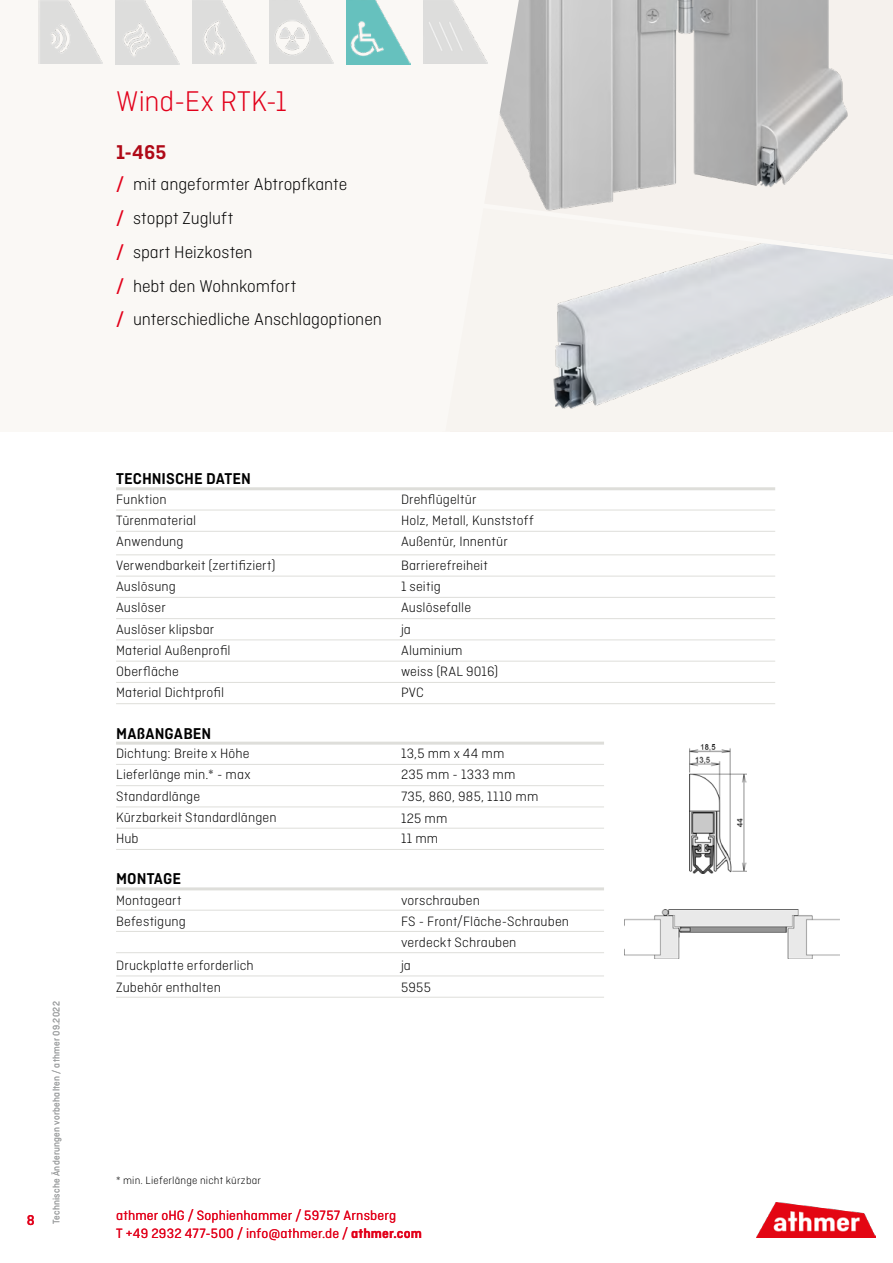
<style>
.page{position:relative;width:893px;height:1263px;background:#fff}
.page>*{position:absolute;margin:0;border:0;box-sizing:border-box;transform-origin:0 0}
.t1{font:300 30px "Ciutadella";letter-spacing:.01em;color:#e2001a}
.t2{font:600 21px "Ciutadella";color:#af0917}
.t3{font:300 18px/33.8px "Ciutadella";letter-spacing:-.005em;color:#000}
.t4{font:600 16.5px "Ciutadella";color:#000}
.t5{font:500 15px "Ciutadella";color:#e2001a}
.t6{font:300 14.25px/21.3px "Ciutadella";letter-spacing:.01em;color:#000}
.t7{font:14.25px/18px "Ciutadella";letter-spacing:.01em;color:#e2001a}
.t8{font:300 11.25px "Ciutadella";letter-spacing:.02em;color:#000}
.t9{font:9.75px "Ciutadella";letter-spacing:.025em;color:#9c9e9f}
.s1{font-weight:500;color:#e2001a}
.s2{font-weight:600}
</style>
<div class="page">
<img style="left:756px;top:1202px;width:119px;height:36px">
<div style="left:0;top:0;width:893px;height:431px;background:#faf8f5"></div>
<div style="left:451px;top:0;width:442px;height:431px;background:#f5f1ed"></div>
<img style="left:519px;top:0;width:329px;height:199px">
<img style="left:553px;top:261px;width:340px;height:148px">
<svg style="left:540px;top:199px;width:353px;height:62px"></svg>
<svg style="left:388px;top:1px;width:131px;height:151px"></svg>
<hr style="left:116px;top:510px;width:285px;height:1px;background:#dededa">
<hr style="left:401px;top:510px;width:374px;height:1px;background:#dededa">
<hr style="left:116px;top:531px;width:285px;height:1px;background:#dededa">
<hr style="left:401px;top:531px;width:374px;height:1px;background:#dededa">
<hr style="left:116px;top:555px;width:285px;height:1px;background:#dededa">
<hr style="left:401px;top:555px;width:374px;height:1px;background:#dededa">
<hr style="left:116px;top:576px;width:285px;height:1px;background:#dededa">
<hr style="left:401px;top:576px;width:374px;height:1px;background:#dededa">
<hr style="left:116px;top:597px;width:285px;height:1px;background:#dededa">
<hr style="left:401px;top:597px;width:374px;height:1px;background:#dededa">
<hr style="left:116px;top:618px;width:285px;height:1px;background:#dededa">
<hr style="left:401px;top:618px;width:374px;height:1px;background:#dededa">
<hr style="left:116px;top:640px;width:285px;height:1px;background:#dededa">
<hr style="left:401px;top:640px;width:374px;height:1px;background:#dededa">
<hr style="left:116px;top:661px;width:285px;height:1px;background:#dededa">
<hr style="left:401px;top:661px;width:374px;height:1px;background:#dededa">
<hr style="left:116px;top:682px;width:285px;height:1px;background:#dededa">
<hr style="left:401px;top:682px;width:374px;height:1px;background:#dededa">
<hr style="left:116px;top:703px;width:285px;height:1px;background:#dededa">
<hr style="left:401px;top:703px;width:374px;height:1px;background:#dededa">
<hr style="left:116px;top:487px;width:285px;height:3px;background:#dededa">
<hr style="left:401px;top:487px;width:374px;height:3px;background:#dededa">
<hr style="left:116px;top:742px;width:285px;height:3px;background:#dededa">
<hr style="left:401px;top:742px;width:203px;height:3px;background:#dededa">
<hr style="left:116px;top:764px;width:285px;height:1px;background:#dededa">
<hr style="left:401px;top:764px;width:203px;height:1px;background:#dededa">
<hr style="left:116px;top:785px;width:285px;height:1px;background:#dededa">
<hr style="left:401px;top:785px;width:203px;height:1px;background:#dededa">
<hr style="left:116px;top:807px;width:285px;height:1px;background:#dededa">
<hr style="left:401px;top:807px;width:203px;height:1px;background:#dededa">
<hr style="left:116px;top:828px;width:285px;height:1px;background:#dededa">
<hr style="left:401px;top:828px;width:203px;height:1px;background:#dededa">
<hr style="left:116px;top:849px;width:285px;height:1px;background:#dededa">
<hr style="left:401px;top:849px;width:203px;height:1px;background:#dededa">
<hr style="left:116px;top:887px;width:285px;height:3px;background:#dededa">
<hr style="left:401px;top:887px;width:203px;height:3px;background:#dededa">
<hr style="left:116px;top:910px;width:285px;height:1px;background:#dededa">
<hr style="left:401px;top:910px;width:203px;height:1px;background:#dededa">
<hr style="left:116px;top:931px;width:285px;height:1px;background:#dededa">
<hr style="left:401px;top:931px;width:203px;height:1px;background:#dededa">
<hr style="left:116px;top:952px;width:285px;height:1px;background:#dededa">
<hr style="left:401px;top:952px;width:203px;height:1px;background:#dededa">
<hr style="left:116px;top:976px;width:285px;height:1px;background:#dededa">
<hr style="left:401px;top:976px;width:203px;height:1px;background:#dededa">
<hr style="left:116px;top:997px;width:285px;height:1px;background:#dededa">
<hr style="left:401px;top:997px;width:203px;height:1px;background:#dededa">
<img style="left:624px;top:909px;width:215px;height:50px">
<img style="left:689px;top:744px;width:57px;height:130px">
<img style="left:269px;top:0;width:64px;height:64px">
<img style="left:192px;top:0;width:64px;height:64px">
<img style="left:115px;top:0;width:64px;height:64px">
<img style="left:39px;top:1px;width:63px;height:63px">
<img style="left:346px;top:0;width:64px;height:64px">
<img style="left:423px;top:0;width:64px;height:64px">
<h1 class="t1" style="left:116px;top:85px;width:172px">Wind-Ex RTK-1</h1>
<h2 class="t2" style="left:116px;top:140px;width:52px">1-465</h2>
<p class="t3" style="left:116px;top:167px;width:267px"><span class="s1">/</span> mit angeformter Abtropfkante<br><span class="s1">/</span> stoppt Zugluft<br><span class="s1">/</span> spart Heizkosten<br><span class="s1">/</span> hebt den Wohnkomfort<br><span class="s1">/</span> unterschiedliche Anschlagoptionen</p>
<p class="t4" style="left:116px;top:469px;width:136px">TECHNISCHE DATEN</p>
<p class="t6" style="left:116px;top:488px;width:52px">Funktion</p>
<p class="t6" style="left:401px;top:488px;width:77px">Drehflügeltür</p>
<p class="t6" style="left:116px;top:510px;width:82px">Türenmaterial</p>
<p class="t6" style="left:401px;top:510px;width:134px">Holz, Metall, Kunststoff</p>
<p class="t6" style="left:116px;top:531px;width:69px">Anwendung</p>
<p class="t6" style="left:401px;top:531px;width:108px">Außentür, Innentür</p>
<p class="t6" style="left:116px;top:554px;width:161px">Verwendbarkeit (zertifiziert)</p>
<p class="t6" style="left:401px;top:554px;width:88px">Barrierefreiheit</p>
<p class="t6" style="left:116px;top:576px;width:61px">Auslösung</p>
<p class="t6" style="left:401px;top:576px;width:41px">1 seitig</p>
<p class="t6" style="left:116px;top:597px;width:51px">Auslöser</p>
<p class="t6" style="left:401px;top:597px;width:72px">Auslösefalle</p>
<p class="t6" style="left:116px;top:618px;width:100px">Auslöser klipsbar</p>
<p class="t6" style="left:401px;top:618px;width:12px">ja</p>
<p class="t6" style="left:116px;top:639px;width:116px">Material Außenprofil</p>
<p class="t6" style="left:401px;top:639px;width:63px">Aluminium</p>
<p class="t6" style="left:116px;top:661px;width:64px">Oberfläche</p>
<p class="t6" style="left:401px;top:661px;width:99px">weiss (RAL 9016)</p>
<p class="t6" style="left:116px;top:682px;width:109px">Material Dichtprofil</p>
<p class="t6" style="left:401px;top:682px;width:25px">PVC</p>
<p class="t4" style="left:116px;top:724px;width:97px">MAßANGABEN</p>
<p class="t6" style="left:116px;top:743px;width:135px">Dichtung: Breite x Höhe</p>
<p class="t6" style="left:401px;top:743px;width:105px">13,5 mm x 44 mm</p>
<p class="t6" style="left:116px;top:764px;width:136px">Lieferlänge min.* - max</p>
<p class="t6" style="left:401px;top:764px;width:116px">235 mm - 1333 mm</p>
<p class="t6" style="left:116px;top:785px;width:86px">Standardlänge</p>
<p class="t6" style="left:401px;top:785px;width:139px">735, 860, 985, 1110 mm</p>
<p class="t6" style="left:116px;top:806px;width:162px">Kürzbarkeit Standardlängen</p>
<p class="t6" style="left:401px;top:807px;width:48px">125 mm</p>
<p class="t6" style="left:116px;top:828px;width:24px">Hub</p>
<p class="t6" style="left:401px;top:828px;width:39px">11 mm</p>
<p class="t4" style="left:116px;top:869px;width:66px">MONTAGE</p>
<p class="t6" style="left:116px;top:889px;width:67px">Montageart</p>
<p class="t6" style="left:401px;top:889px;width:80px">vorschrauben</p>
<p class="t6" style="left:116px;top:911px;width:71px">Befestigung</p>
<p class="t6" style="left:401px;top:911px;width:170px">FS - Front/Fläche-Schrauben verdeckt Schrauben</p>
<p class="t6" style="left:116px;top:954px;width:139px">Druckplatte erforderlich</p>
<p class="t6" style="left:401px;top:954px;width:12px">ja</p>
<p class="t6" style="left:116px;top:976px;width:106px">Zubehör enthalten</p>
<p class="t6" style="left:401px;top:976px;width:32px">5955</p>
<p class="t9" style="left:51px;top:1224px;width:224px;rotate:-90deg">Technische Änderungen vorbehalten / athmer 09.2022</p>
<p class="t8" style="left:116px;top:1174px;width:146px">* min. Lieferlänge nicht kürzbar</p>
<p class="t5" style="left:27px;top:1212px;width:9px">8</p>
<p class="t7" style="left:116px;top:1206px;width:307px">athmer oHG / Sophienhammer / 59757 Arnsberg<br>T +49 2932 477-500 / info@athmer.de / <span class="s2">athmer.com</span></p>
</div>
